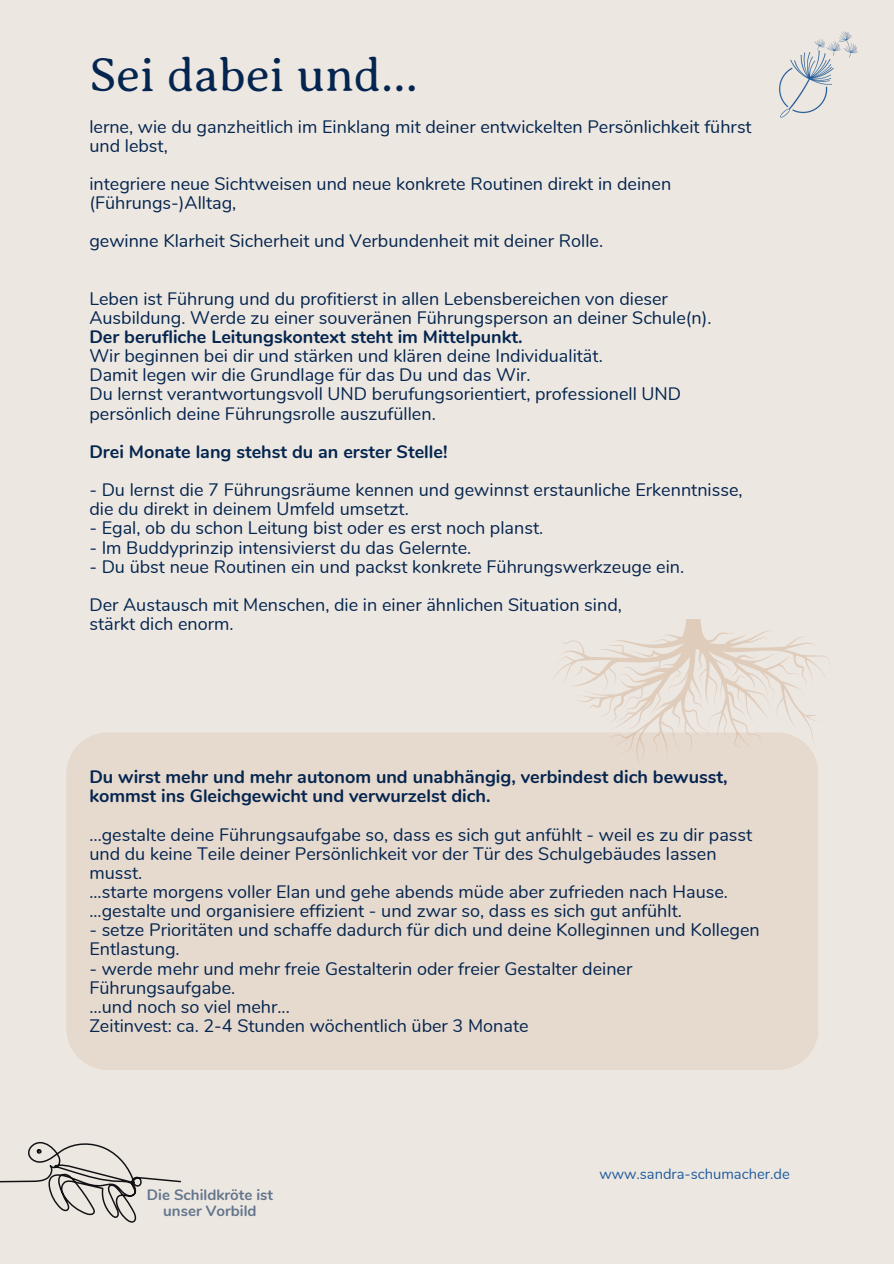
<style>
.page{position:relative;width:894px;height:1264px;background:#fff}
.page>*{position:absolute;margin:0;border:0;box-sizing:border-box;transform-origin:0 0}
.t1{font:300 48px "Averia Serif Libre";color:#04254f}
.t2{font:18px/19.2px "Nunito";color:#04254f}
.t3{font:700 18px/19.2px "Nunito";color:#04254f}
.t4{font:700 15px/15.8px "Nunito";color:#63768d;text-align:center}
.t5{font:14.7px "Nunito";color:#1f5c9d}
</style>
<div class="page">
<div style="left:0;top:0;width:893px;height:1263px;background:#ede7e1"></div>
<div style="left:66px;top:732px;width:751px;height:337px;background:#e6d9ce"></div>
<img style="left:779px;top:31px;width:79px;height:87px">
<svg style="left:550px;top:619px;width:280px;height:149px"></svg>
<svg style="left:0;top:1141px;width:182px;height:82px"></svg>
<h1 class="t1" style="left:89px;top:48px;width:330px">Sei dabei und…</h1>
<p class="t2" style="left:89px;top:116px;width:663px">lerne, wie du ganzheitlich im Einklang mit deiner entwickelten Persönlichkeit führst und lebst,</p>
<p class="t2" style="left:89px;top:173px;width:583px">integriere neue Sichtweisen und neue konkrete Routinen direkt in deinen (Führungs-)Alltag,</p>
<p class="t2" style="left:89px;top:230px;width:515px">gewinne Klarheit Sicherheit und Verbundenheit mit deiner Rolle.</p>
<p class="t2" style="left:89px;top:288px;width:623px">Leben ist Führung und du profitierst in allen Lebensbereichen von dieser<br>Ausbildung. Werde zu einer souveränen Führungsperson an deiner Schule(n).</p>
<p class="t3" style="left:89px;top:326px;width:434px">Der berufliche Leitungskontext steht im Mittelpunkt.</p>
<p class="t2" style="left:89px;top:345px;width:593px">Wir beginnen bei dir und stärken und klären deine Individualität.<br>Damit legen wir die Grundlage für das Du und das Wir.<br>Du lernst verantwortungsvoll UND berufungsorientiert, professionell UND persönlich deine Führungsrolle auszufüllen.</p>
<p class="t3" style="left:89px;top:441px;width:359px">Drei Monate lang stehst du an erster Stelle!</p>
<p class="t2" style="left:89px;top:479px;width:654px">- Du lernst die 7 Führungsräume kennen und gewinnst erstaunliche Erkenntnisse, die du direkt in deinem Umfeld umsetzt.</p>
<p class="t2" style="left:89px;top:517px;width:455px">- Egal, ob du schon Leitung bist oder es erst noch planst.</p>
<p class="t2" style="left:89px;top:536px;width:383px">- Im Buddyprinzip intensivierst du das Gelernte.</p>
<p class="t2" style="left:89px;top:546px;width:596px;line-height:38.2px">- Du übst neue Routinen ein und packst konkrete Führungswerkzeuge ein.<br>Der Austausch mit Menschen, die in einer ähnlichen Situation sind,</p>
<p class="t2" style="left:89px;top:613px;width:146px">stärkt dich enorm.</p>
<p class="t3" style="left:89px;top:766px;width:639px">Du wirst mehr und mehr autonom und unabhängig, verbindest dich bewusst, kommst ins Gleichgewicht und verwurzelst dich.</p>
<p class="t2" style="left:89px;top:823px;width:664px">…gestalte deine Führungsaufgabe so, dass es sich gut anfühlt - weil es zu dir passt und du keine Teile deiner Persönlichkeit vor der Tür des Schulgebäudes lassen musst.<br>...starte morgens voller Elan und gehe abends müde aber zufrieden nach Hause. ...gestalte und organisiere effizient - und zwar so, dass es sich gut anfühlt.</p>
<p class="t2" style="left:89px;top:919px;width:671px">- setze Prioritäten und schaffe dadurch für dich und deine Kolleginnen und Kollegen<br>Entlastung.</p>
<p class="t2" style="left:89px;top:957px;width:544px">- werde mehr und mehr freie Gestalterin oder freier Gestalter deiner Führungsaufgabe.<br>…und noch so viel mehr...<br>Zeitinvest: ca. 2-4 Stunden wöchentlich über 3 Monate</p>
<p class="t4" style="left:147px;top:1185px;width:128px">Die Schildkröte ist unser Vorbild</p>
<p class="t5" style="left:599px;top:1162px;width:192px">www.sandra-schumacher.de</p>
</div>
